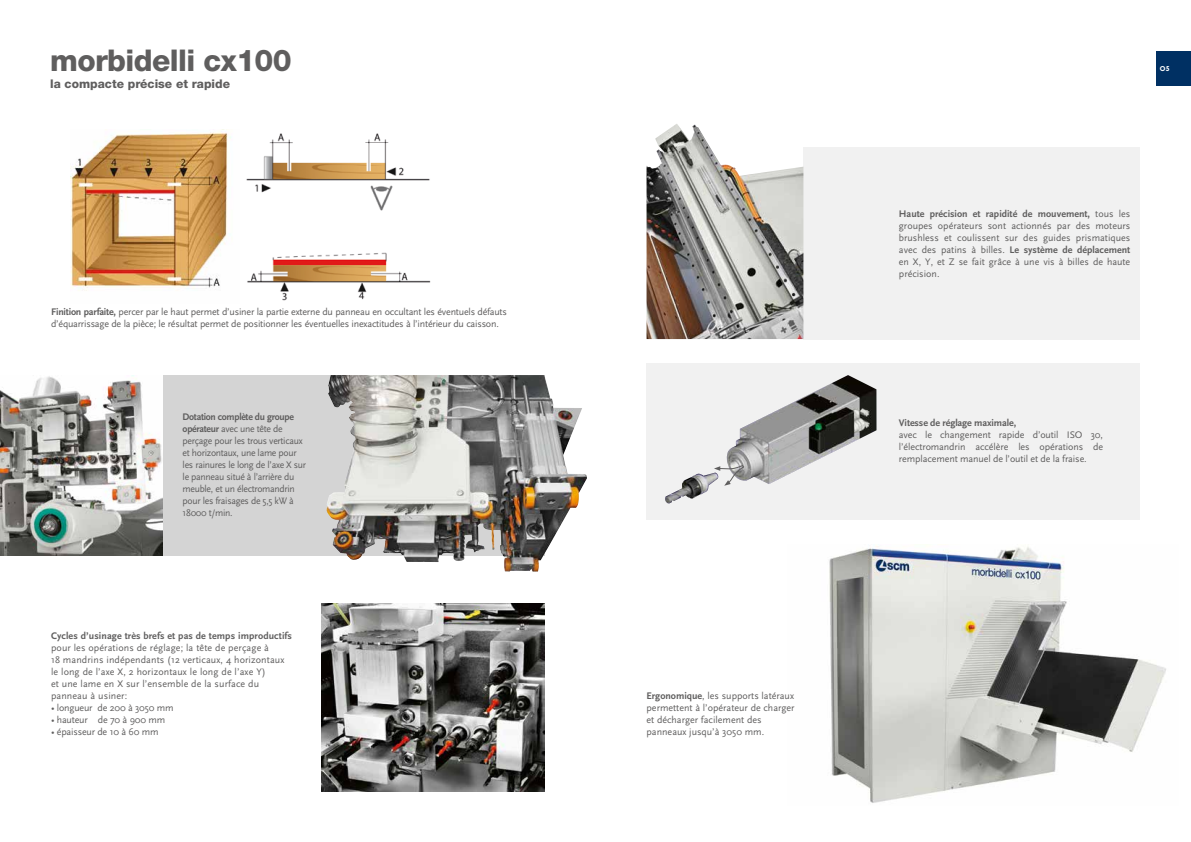
<style>
.page{position:relative;width:1191px;height:842px;background:#fff}
.page>*{position:absolute;margin:0;border:0;box-sizing:border-box;transform-origin:0 0}
.t1{font:800 30px "Helvetica Neue LT Std";letter-spacing:-.02em;color:#5f5e5e}
.t2{font:800 12px "Helvetica Neue LT Std";color:#5f5e5e}
.t3{font:10px/12px "Scala Sans";letter-spacing:-.02em;color:#5f5e5e}
.t4{font:10px/12px "Scala Sans";letter-spacing:.01em;color:#5f5e5e}
.t5{font:10px/12px "Scala Sans";color:#5f5e5e}
.t6{font:700 10px "Scala Sans";letter-spacing:.01em;color:#5f5e5e}
.t7{font:700 10px "Scala Sans";letter-spacing:-.01em;color:#5f5e5e}
.t8{font:800 7px "P22 Underground";color:#fff}
.s1{font-weight:700}
</style>
<div class="page">
<svg style="left:163px;top:375px;width:381px;height:180px;fill:#d4d4d4"></svg>
<div style="left:1157px;top:51px;width:34px;height:34px;background:#003063"></div>
<img style="left:0;top:375px;width:163px;height:180px">
<div style="left:646px;top:363px;width:494px;height:156px;background:#f1f1f1"></div>
<div style="left:803px;top:147px;width:337px;height:192px;background:#f1f1f1"></div>
<img style="left:326px;top:375px;width:59px;height:185px">
<img style="left:321px;top:603px;width:223px;height:188px">
<img style="left:646px;top:124px;width:157px;height:215px">
<img style="left:665px;top:375px;width:211px;height:129px">
<svg style="left:714px;top:465px;width:30px;height:21px"></svg>
<img style="left:829px;top:546px;width:337px;height:257px">
<img style="left:71px;top:129px;width:360px;height:172px">
<h1 class="t1" style="left:50px;top:42px;width:243px">morbidelli cx100</h1>
<p class="t2" style="left:50px;top:76px;width:181px">la compacte précise et rapide</p>
<p class="t3" style="left:51px;top:306px;width:457px"><span class="s1">Finition parfaite,</span> percer par le haut permet d’usiner la partie externe du panneau en occultant les éventuels défauts d’équarrissage de la pièce; le résultat permet de positionner les éventuelles inexactitudes à l’intérieur du caisson.</p>
<p class="t3" style="left:183px;top:411px;width:125px"><span class="s1">Dotation complète du groupe opérateur</span> avec une tête de perçage pour les trous verticaux et horizontaux, une lame pour les rainures le long de l’axe X sur le panneau situé à l’arrière du meuble, et un électromandrin pour les fraisages de 5,5 kW à<br>18000 t/min.</p>
<p class="t6" style="left:51px;top:630px;width:242px">Cycles d’usinage très brefs et pas de temps improductifs</p>
<p class="t4" style="left:51px;top:642px;width:235px">pour les opérations de réglage; la tête de perçage à<br>18 mandrins indépendants (12 verticaux, 4 horizontaux le long de l’axe X, 2 horizontaux le long de l’axe Y)<br>et une lame en X sur l’ensemble de la surface du panneau à usiner:</p>
<p class="t3" style="left:51px;top:702px;width:124px">• longueur de 200 à 3050 mm</p>
<p class="t3" style="left:51px;top:714px;width:116px">• hauteur de 70 à 900 mm</p>
<p class="t3" style="left:51px;top:726px;width:109px">• épaisseur de 10 à 60 mm</p>
<p class="t5" style="left:646px;top:690px;width:150px"><span class="s1">Ergonomique</span>, les supports latéraux permettent à l’opérateur de charger et décharger facilement des panneaux jusqu’à 3050 mm.</p>
<p class="t8" style="left:1159px;top:64px;width:11px">O5</p>
<p class="t3" style="left:899px;top:208px;width:233px;text-align:justify"><span class="s1">Haute précision et rapidité de mouvement,</span> tous les groupes opérateurs sont actionnés par des moteurs brushless et coulissent sur des guides prismatiques avec des patins à billes. <span class="s1">Le système de déplacement </span>en X, Y, et Z se fait grâce à une vis à billes de haute précision.</p>
<p class="t7" style="left:899px;top:417px;width:119px">Vitesse de réglage maximale,</p>
<p class="t3" style="left:899px;top:428px;width:206px;text-align:justify">avec le changement rapide d’outil ISO 30, l’électromandrin accélère les opérations de remplacement manuel de l’outil et de la fraise.</p>
</div>
